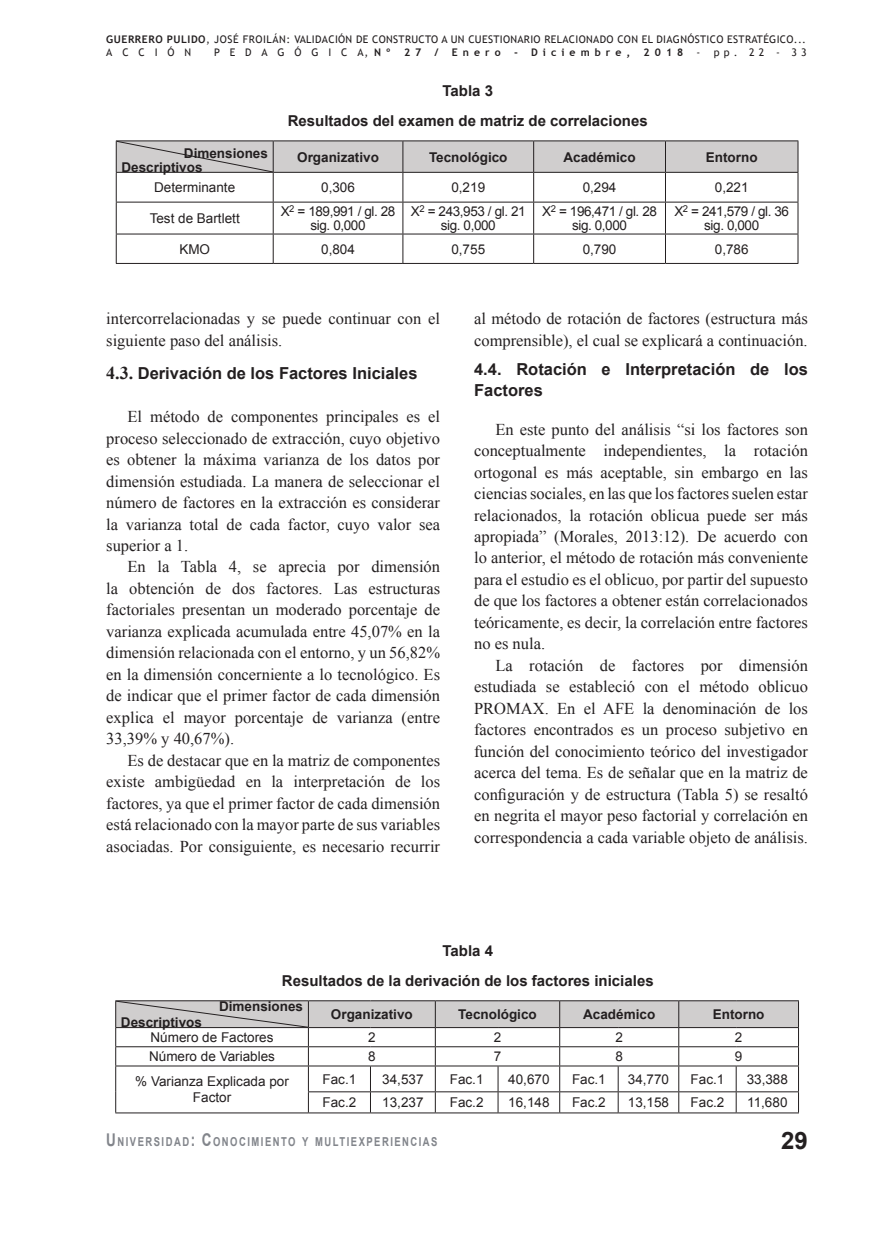
<style>
.page{position:relative;width:893px;height:1234px;background:#fff}
.page>*{position:absolute;margin:0;border:0;box-sizing:border-box;transform-origin:0 0}
.t1{font:700 24px "Arial";color:#231f20}
.t2{font:16.5px/21.5px "Times New Roman";color:#231f20;text-align:justify}
.t3{font:700 16.5px/21px "Arial";color:#231f20}
.t4{font:700 15px/30px "Arial";color:#231f20;text-align:center}
.t5{font:13.5px/16.2px "Arial";color:#231f20;text-align:center}
.t6{font:700 13.5px/13.5px "Arial";color:#231f20}
.t7{font:13.5px/13.5px "Arial";letter-spacing:-.03em;color:#231f20;text-align:center}
.t8{font:700 12.3px "Arial";letter-spacing:.155em;color:#82858b;scale:.77 1}
.t9{font:10.5px/12.6px "Trebuchet MS";letter-spacing:.03em;color:#231f20}
.t10{font:700 10.5px "Trebuchet MS";letter-spacing:.48em;color:#231f20}
.t11{font:10.5px "Trebuchet MS";letter-spacing:.94em;color:#231f20}
.s1{font-weight:700}
.s2{font-family:"Times New Roman";font-size:18px}
.s3{font-size:17.55px}
</style>
<div class="page">
<hr style="left:116px;top:140px;width:157px;height:1px;background:#231f20">
<hr style="left:273px;top:140px;width:130px;height:1px;background:#231f20">
<hr style="left:403px;top:140px;width:131px;height:1px;background:#231f20">
<hr style="left:534px;top:140px;width:131px;height:1px;background:#231f20">
<hr style="left:665px;top:140px;width:133px;height:1px;background:#231f20">
<hr style="left:116px;top:202px;width:157px;height:1px;background:#231f20">
<hr style="left:273px;top:202px;width:130px;height:1px;background:#231f20">
<hr style="left:403px;top:202px;width:131px;height:1px;background:#231f20">
<hr style="left:534px;top:202px;width:131px;height:1px;background:#231f20">
<hr style="left:665px;top:202px;width:133px;height:1px;background:#231f20">
<hr style="left:116px;top:233px;width:157px;height:1px;background:#231f20">
<hr style="left:273px;top:233px;width:130px;height:1px;background:#231f20">
<hr style="left:403px;top:233px;width:131px;height:1px;background:#231f20">
<hr style="left:534px;top:233px;width:131px;height:1px;background:#231f20">
<hr style="left:665px;top:233px;width:133px;height:1px;background:#231f20">
<hr style="left:116px;top:263px;width:157px;height:1px;background:#231f20">
<hr style="left:273px;top:263px;width:130px;height:1px;background:#231f20">
<hr style="left:403px;top:263px;width:131px;height:1px;background:#231f20">
<hr style="left:534px;top:263px;width:131px;height:1px;background:#231f20">
<hr style="left:665px;top:263px;width:133px;height:1px;background:#231f20">
<hr style="left:116px;top:202px;width:1px;height:31px;background:#231f20">
<svg style="left:116px;top:234px;width:1px;height:29px"></svg>
<hr style="left:273px;top:202px;width:1px;height:31px;background:#231f20">
<hr style="left:402px;top:202px;width:1px;height:31px;background:#231f20">
<hr style="left:533px;top:202px;width:1px;height:31px;background:#231f20">
<hr style="left:665px;top:202px;width:1px;height:31px;background:#231f20">
<hr style="left:798px;top:202px;width:1px;height:31px;background:#231f20">
<svg style="left:273px;top:234px;width:1px;height:29px"></svg>
<svg style="left:402px;top:234px;width:1px;height:29px"></svg>
<svg style="left:533px;top:234px;width:1px;height:29px"></svg>
<svg style="left:665px;top:234px;width:1px;height:29px"></svg>
<svg style="left:798px;top:234px;width:1px;height:29px"></svg>
<svg style="left:116px;top:141px;width:683px;height:61px"></svg>
<hr style="left:115px;top:1112px;width:193px;height:1px;background:#231f20">
<hr style="left:308px;top:1112px;width:62px;height:1px;background:#231f20">
<hr style="left:370px;top:1112px;width:65px;height:1px;background:#231f20">
<hr style="left:435px;top:1112px;width:63px;height:1px;background:#231f20">
<hr style="left:498px;top:1112px;width:62px;height:1px;background:#231f20">
<hr style="left:560px;top:1112px;width:58px;height:1px;background:#231f20">
<hr style="left:618px;top:1112px;width:61px;height:1px;background:#231f20">
<hr style="left:679px;top:1112px;width:57px;height:1px;background:#231f20">
<hr style="left:736px;top:1112px;width:63px;height:1px;background:#231f20">
<svg style="left:115px;top:1000px;width:684px;height:112px"></svg>
<p class="t9" style="left:106px;top:33px;width:701px"><span class="s1">GUERRERO PULIDO</span>, JOSÉ FROILÁN: VALIDACIÓN DE CONSTRUCTO A UN CUESTIONARIO RELACIONADO CON EL DIAGNÓSTICO ESTRATÉGICO...<br>ACCIÓN</p>
<p class="t11" style="left:214px;top:46px;width:178px">PEDAGÓGICA, <span class="s1">Nº</span></p>
<p class="t10" style="left:404px;top:45px;width:19px">2 7</p>
<p class="t10" style="left:435px;top:45px;width:6px">/</p>
<p class="t10" style="left:452px;top:45px;width:50px">Enero</p>
<p class="t10" style="left:514px;top:45px;width:118px">- Diciembre,</p>
<p class="t10" style="left:644px;top:45px;width:41px">2018</p>
<p class="t9" style="left:697px;top:46px;width:111px">- pp. 22 - 33</p>
<p class="t4" style="left:288px;top:76px;width:362px">Tabla 3<br>Resultados del examen de matriz de correlaciones</p>
<p class="t6" style="left:121px;top:147px;width:148px;text-indent:62px">Dimensiones<br>Descriptivos</p>
<p class="t6" style="left:297px;top:150px;width:83px">Organizativo</p>
<p class="t6" style="left:429px;top:150px;width:80px">Tecnológico</p>
<p class="t6" style="left:564px;top:150px;width:74px">Académico</p>
<p class="t6" style="left:706px;top:150px;width:53px">Entorno</p>
<p class="t5" style="left:154px;top:179px;width:83px">Determinante</p>
<p class="t5" style="left:321px;top:179px;width:35px">0,306</p>
<p class="t5" style="left:451px;top:179px;width:35px">0,219</p>
<p class="t5" style="left:583px;top:179px;width:35px">0,294</p>
<p class="t5" style="left:715px;top:179px;width:35px">0,221</p>
<p class="t5" style="left:150px;top:210px;width:92px">Test de Bartlett</p>
<p class="t7" style="left:281px;top:205px;width:116px">X<sup>2</sup> = 189,991 / gl. 28 sig. 0,000</p>
<p class="t7" style="left:411px;top:205px;width:116px">X<sup>2</sup> = 243,953 / gl. 21 sig. 0,000</p>
<p class="t7" style="left:542px;top:205px;width:116px">X<sup>2</sup> = 196,471 / gl. 28 sig. 0,000</p>
<p class="t7" style="left:674px;top:205px;width:116px">X<sup>2</sup> = 241,579 / gl. 36 sig. 0,000</p>
<p class="t5" style="left:179px;top:241px;width:32px">KMO</p>
<p class="t5" style="left:321px;top:241px;width:35px">0,804</p>
<p class="t5" style="left:451px;top:241px;width:35px">0,755</p>
<p class="t5" style="left:583px;top:241px;width:35px">0,790</p>
<p class="t5" style="left:715px;top:241px;width:35px">0,786</p>
<p class="t2" style="left:106px;top:307px;width:335px">intercorrelacionadas y se puede continuar con el siguiente paso del análisis.</p>
<p class="t3" style="left:106px;top:363px;width:313px"><span class="s2">4.3.</span> Derivación de los Factores Iniciales</p>
<p class="t2" style="left:106px;top:405px;width:335px;text-indent:21px">El método de componentes principales es el proceso seleccionado de extracción, cuyo objetivo es obtener la máxima varianza de los datos por dimensión estudiada. La manera de seleccionar el número de factores en la extracción es considerar la varianza total de cada factor, cuyo valor sea superior a 1.</p>
<p class="t2" style="left:106px;top:556px;width:335px;text-indent:21px">En la Tabla 4, se aprecia por dimensión la obtención de dos factores. Las estructuras factoriales presentan un moderado porcentaje de varianza explicada acumulada entre 45,07% en la dimensión relacionada con el entorno, y un 56,82% en la dimensión concerniente a lo tecnológico. Es de indicar que el primer factor de cada dimensión explica el mayor porcentaje de varianza (entre 33,39% y 40,67%).</p>
<p class="t2" style="left:106px;top:749px;width:335px;text-indent:21px">Es de destacar que en la matriz de componentes existe ambigüedad en la interpretación de los factores, ya que el primer factor de cada dimensión está relacionado con la mayor parte de sus variables asociadas. Por consiguiente, es necesario recurrir</p>
<p class="t2" style="left:474px;top:307px;width:335px">al método de rotación de factores (estructura más comprensible), el cual se explicará a continuación.</p>
<p class="t3" style="left:474px;top:359px;width:335px">4.4. Rotación e Interpretación de los<br>Factores</p>
<p class="t2" style="left:474px;top:418px;width:335px;text-indent:21px">En este punto del análisis “si los factores son conceptualmente independientes, la rotación ortogonal es más aceptable, sin embargo en las ciencias sociales, en las que los factores suelen estar relacionados, la rotación oblicua puede ser más apropiada” (Morales, 2013:12). De acuerdo con lo anterior, el método de rotación más conveniente para el estudio es el oblicuo, por partir del supuesto de que los factores a obtener están correlacionados teóricamente, es decir, la correlación entre factores no es nula.</p>
<p class="t2" style="left:474px;top:654px;width:335px;text-indent:21px">La rotación de factores por dimensión estudiada se estableció con el método oblicuo PROMAX. En el AFE la denominación de los factores encontrados es un proceso subjetivo en función del conocimiento teórico del investigador acerca del tema. Es de señalar que en la matriz de configuración y de estructura (Tabla 5) se resaltó en negrita el mayor peso factorial y correlación en correspondencia a cada variable objeto de análisis.</p>
<p class="t6" style="left:121px;top:1015px;width:83px">Descriptivos</p>
<p class="t4" style="left:282px;top:935px;width:373px">Tabla 4<br>Resultados de la derivación de los factores iniciales</p>
<p class="t6" style="left:219px;top:999px;width:86px">Dimensiones</p>
<p class="t6" style="left:331px;top:1007px;width:83px">Organizativo</p>
<p class="t6" style="left:458px;top:1007px;width:80px">Tecnológico</p>
<p class="t6" style="left:583px;top:1007px;width:74px">Académico</p>
<p class="t6" style="left:713px;top:1007px;width:53px">Entorno</p>
<p class="t5" style="left:151px;top:1029px;width:125px">Número de Factores</p>
<p class="t5" style="left:368px;top:1029px;width:9px">2</p>
<p class="t5" style="left:494px;top:1029px;width:9px">2</p>
<p class="t5" style="left:615px;top:1029px;width:9px">2</p>
<p class="t5" style="left:735px;top:1029px;width:9px">2</p>
<p class="t5" style="left:149px;top:1048px;width:127px">Número de Variables</p>
<p class="t5" style="left:368px;top:1048px;width:9px">8</p>
<p class="t5" style="left:494px;top:1048px;width:9px">7</p>
<p class="t5" style="left:615px;top:1048px;width:9px">8</p>
<p class="t5" style="left:735px;top:1048px;width:9px">9</p>
<p class="t5" style="left:135px;top:1073px;width:155px">% Varianza Explicada por<br>Factor</p>
<p class="t5" style="left:323px;top:1070px;width:35px">Fac.1</p>
<p class="t5" style="left:382px;top:1070px;width:43px">34,537</p>
<p class="t5" style="left:450px;top:1070px;width:35px">Fac.1</p>
<p class="t5" style="left:508px;top:1070px;width:43px">40,670</p>
<p class="t5" style="left:572px;top:1070px;width:35px">Fac.1</p>
<p class="t5" style="left:628px;top:1070px;width:43px">34,770</p>
<p class="t5" style="left:691px;top:1070px;width:35px">Fac.1</p>
<p class="t5" style="left:747px;top:1070px;width:43px">33,388</p>
<p class="t5" style="left:323px;top:1094px;width:35px">Fac.2</p>
<p class="t5" style="left:382px;top:1094px;width:43px">13,237</p>
<p class="t5" style="left:450px;top:1094px;width:35px">Fac.2</p>
<p class="t5" style="left:508px;top:1094px;width:43px">16,148</p>
<p class="t5" style="left:572px;top:1094px;width:35px">Fac.2</p>
<p class="t5" style="left:628px;top:1094px;width:43px">13,158</p>
<p class="t5" style="left:691px;top:1094px;width:35px">Fac.2</p>
<p class="t5" style="left:747px;top:1094px;width:42px">11,680</p>
<p class="t8" style="left:106px;top:1132px;width:432px"><span class="s3">U</span>NIVERSIDAD<span class="s3">: C</span>ONOCIMIENTO Y MU LTIEXPERIENCIAS</p>
<h1 class="t1" style="left:781px;top:1124px;width:28px">29</h1>
</div>
